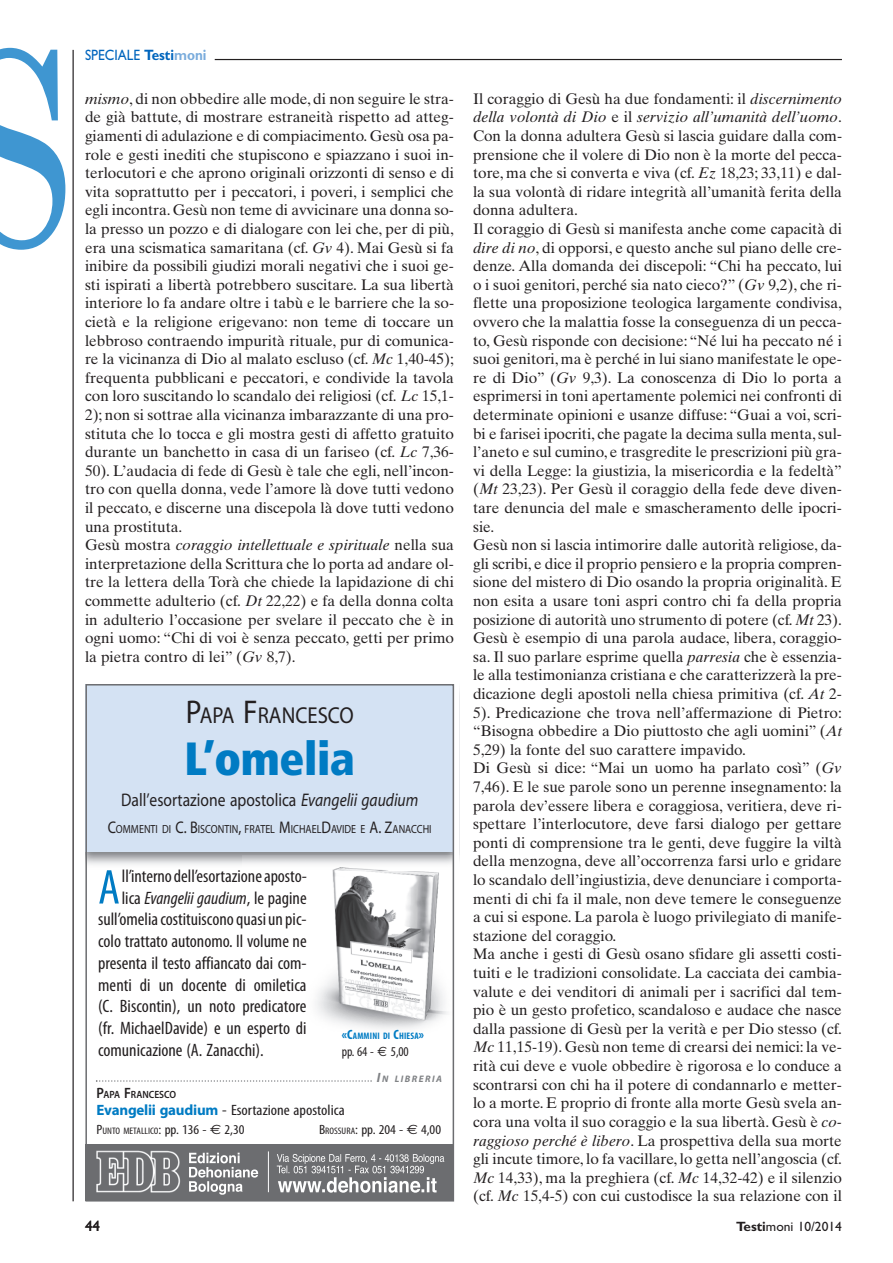
<style>
.page{position:relative;width:893px;height:1263px;background:#fff}
.page>*{position:absolute;margin:0;border:0;box-sizing:border-box;transform-origin:0 0}
.t1{font:condensed 49.35px "Myriad Pro";color:#007bc3}
.t2{font:900 condensed 46.5px "Frutiger";letter-spacing:-.01em;color:#007bc3}
.t3{font:23.1px "Myriad Pro";color:#231f20;scale:.9 1}
.t4{font:18.3px "Myriad";color:#231f20;scale:.85 1}
.t5{font:condensed 18px "Myriad Pro";color:#231f20}
.t6{font:italic condensed 18px "Myriad Pro";color:#231f20}
.t7{font:15.3px/18.6px "Times Ten";color:#231f20}
.t8{font:condensed 15px "Myriad Pro";color:#231f20;scale:1.1 1}
.t9{font:15px "Gill Sans";color:#0065bd;scale:.9 1}
.t10{font:15px "Gill Sans";color:#231f20}
.t11{font:condensed 13.5px "Myriad Pro";color:#231f20;scale:1.1 1}
.t12{font:13.5px "Gill Sans";color:#231f20}
.t13{font:condensed 13.5px "Myriad Pro";color:#231f20}
.t14{font:11.85px "Myriad";color:#231f20;scale:.85 1}
.t15{font:600 10.5px "Myriad Pro";color:#231f20;scale:.9 1}
.t16{font:700 condensed 9.45px "Myriad Pro";letter-spacing:.02em;color:#007bc3}
.t17{font:italic 700 9.45px "Myriad Pro";letter-spacing:.155em;color:#808285}
.s1{font-weight:700}
.s2{font-weight:700;color:#7aacdc}
.s3{font-style:italic}
.s4{font-size:33px}
.s5{font-size:16.95px}
.s6{font-style:normal}
.s7{font-size:13.5px}
.s8{font-family:"Euro Sans";font-stretch:normal}
.s9{font-size:15px}
.s10{font-weight:700;font-stretch:normal;color:#007bc3}
.s11{font-stretch:normal}
.s12{font-size:9.45px}
</style>
<div class="page">
<hr style="left:215px;top:59px;width:627px;height:1px;background:#231f20">
<hr style="left:73px;top:50px;width:1px;height:1151px;background:#231f20">
<svg style="left:0;top:48px;width:65px;height:202px"></svg>
<img style="left:316px;top:870px;width:131px;height:159px">
<div style="left:85px;top:684px;width:369px;height:167px;background:#d4e2f3"></div>
<div style="left:85px;top:684px;width:369px;height:517px;border:2px solid #6c6d70"></div>
<div style="left:85px;top:1144px;width:368px;height:57px;background:#6c6d70"></div>
<svg style="left:189px;top:1153px;width:69px;height:42px"></svg>
<hr style="left:268px;top:1151px;width:1px;height:41px;background:#fff">
<img style="left:96px;top:1150px;width:85px;height:43px">
<svg style="left:96px;top:1080px;width:276px;height:2px"></svg>
<svg style="left:277px;top:1154px;width:167px;height:39px"></svg>
<p class="t9" style="left:85px;top:50px;width:137px">SPECIALE <span class="s1">Testi</span><span class="s2">moni</span></p>
<p class="t7" style="left:85px;top:91px;width:371px"><span class="s3">mismo</span>, di non obbedire alle mode, di non seguire le stra&shy;de già battute, di mostrare estraneità rispetto ad atteg&shy;giamenti di adulazione e di compiacimento. Gesù osa pa&shy;role e gesti inediti che stupiscono e spiazzano i suoi in&shy;terlocutori e che aprono originali orizzonti di senso e di vita soprattutto per i peccatori, i poveri, i semplici che egli incontra. Gesù non teme di avvicinare una donna so&shy;la presso un pozzo e di dialogare con lei che, per di più, era una scismatica samaritana (cf. <span class="s3">Gv</span> 4). Mai Gesù si fa inibire da possibili giudizi morali negativi che i suoi ge&shy;sti ispirati a libertà potrebbero suscitare. La sua libertà interiore lo fa andare oltre i tabù e le barriere che la so&shy;cietà e la religione erigevano: non teme di toccare un lebbroso contraendo impurità rituale, pur di comunica&shy;re la vicinanza di Dio al malato escluso (cf. <span class="s3">Mc</span> 1,40-45); frequenta pubblicani e peccatori, e condivide la tavola con loro suscitando lo scandalo dei religiosi (cf. <span class="s3">Lc</span> 15,1- 2); non si sottrae alla vicinanza imbarazzante di una pro&shy;stituta che lo tocca e gli mostra gesti di affetto gratuito durante un banchetto in casa di un fariseo (cf. <span class="s3">Lc</span> 7,36- 50). L’audacia di fede di Gesù è tale che egli, nell’incon&shy;tro con quella donna, vede l’amore là dove tutti vedono il peccato, e discerne una discepola là dove tutti vedono una prostituta.<br>Gesù mostra <span class="s3">coraggio intellettuale e spirituale</span> nella sua interpretazione della Scrittura che lo porta ad andare ol&shy;tre la lettera della Torà che chiede la lapidazione di chi commette adulterio (cf. <span class="s3">Dt</span> 22,22) e fa della donna colta in adulterio l’occasione per svelare il peccato che è in ogni uomo: “Chi di voi è senza peccato, getti per primo la pietra contro di lei” (<span class="s3">Gv</span> 8,7).</p>
<h3 class="t3" style="left:186px;top:701px;width:188px"><span class="s4">P</span>APA <span class="s4">F</span>RANCESCO</h3>
<h2 class="t2" style="left:185px;top:740px;width:172px">L’omelia</h2>
<p class="t4" style="left:121px;top:793px;width:351px">Dall’esortazione apostolica <span class="s3">Evangelii gaudium</span></p>
<p class="t14" style="left:108px;top:824px;width:382px"><span class="s5">C</span>OMMENTI DI <span class="s5">C. B</span>ISCONTIN<span class="s5">,</span> FRATEL <span class="s5">M</span>ICHAEL<span class="s5">D</span>AVIDE E <span class="s5">A. Z</span>ANACCHI</p>
<h1 class="t1" style="left:98px;top:869px;width:23px">A</h1>
<p class="t5" style="left:122px;top:869px;width:186px">ll’interno dell’esortazione aposto-</p>
<p class="t6" style="left:122px;top:891px;width:186px"><span class="s6">lica</span> Evangelii gaudium<span class="s6">, le pagine</span></p>
<p class="t5" style="left:98px;top:913px;width:210px">sull’omelia costituiscono quasi un pic-</p>
<p class="t5" style="left:98px;top:934px;width:210px">colo trattato autonomo. Il volume ne</p>
<p class="t5" style="left:98px;top:956px;width:210px">presenta il testo affiancato dai com-</p>
<p class="t5" style="left:98px;top:978px;width:210px">menti di un docente di omiletica</p>
<p class="t5" style="left:98px;top:1000px;width:210px">(C. Biscontin), un noto predicatore</p>
<p class="t5" style="left:98px;top:1021px;width:210px">(fr. MichaelDavide) e un esperto di</p>
<p class="t5" style="left:98px;top:1043px;width:167px">comunicazione (A. Zanacchi).</p>
<p class="t16" style="left:342px;top:1030px;width:84px"><span class="s7">«C</span>AMMINI DI <span class="s7">C</span>HIESA<span class="s7">»</span></p>
<p class="t13" style="left:342px;top:1046px;width:68px">pp. 64 - <span class="s8">€</span> 5,00</p>
<p class="t17" style="left:377px;top:1073px;width:67px"><span class="s7">I</span>N LIBRERIA</p>
<p class="t15" style="left:97px;top:1088px;width:90px"><span class="s9">P</span>APA <span class="s9">F</span>RANCESCO</p>
<p class="t8" style="left:97px;top:1105px;width:227px"><span class="s10">Evangelii gaudium</span> <span class="s11">-</span> Esortazione apostolica</p>
<p class="t11" style="left:97px;top:1124px;width:136px">P<span class="s12">UNTO METALLICO</span>: pp. 136 - <span class="s8">€</span> 2,30</p>
<p class="t11" style="left:319px;top:1124px;width:112px">B<span class="s12">ROSSURA</span>: pp. 204 - <span class="s8">€</span> 4,00</p>
<p class="t7" style="left:473px;top:91px;width:371px">Il coraggio di Gesù ha due fondamenti: il <span class="s3">discernimento della volontà di Dio</span> e il <span class="s3">servizio all’umanità dell’uomo</span>.<br>Con la donna adultera Gesù si lascia guidare dalla com&shy;prensione che il volere di Dio non è la morte del pecca&shy;tore, ma che si converta e viva (cf. <span class="s3">Ez</span> 18,23; 33,11) e dal&shy;la sua volontà di ridare integrità all’umanità ferita della donna adultera.<br>Il coraggio di Gesù si manifesta anche come capacità di <span class="s3">dire di no</span>, di opporsi, e questo anche sul piano delle cre&shy;denze. Alla domanda dei discepoli: “Chi ha peccato, lui o i suoi genitori, perché sia nato cieco?” (<span class="s3">Gv</span> 9,2), che ri&shy;flette una proposizione teologica largamente condivisa, ovvero che la malattia fosse la conseguenza di un pecca&shy;to, Gesù risponde con decisione: “Né lui ha peccato né i suoi genitori, ma è perché in lui siano manifestate le ope&shy;re di Dio” (<span class="s3">Gv</span> 9,3). La conoscenza di Dio lo porta a esprimersi in toni apertamente polemici nei confronti di determinate opinioni e usanze diffuse: “Guai a voi, scri&shy;bi e farisei ipocriti, che pagate la decima sulla menta, sul&shy;l’aneto e sul cumino, e trasgredite le prescrizioni più gra&shy;vi della Legge: la giustizia, la misericordia e la fedeltà” (<span class="s3">Mt</span> 23,23). Per Gesù il coraggio della fede deve diven&shy;tare denuncia del male e smascheramento delle ipocri&shy;sie.<br>Gesù non si lascia intimorire dalle autorità religiose, da&shy;gli scribi, e dice il proprio pensiero e la propria compren&shy;sione del mistero di Dio osando la propria originalità. E non esita a usare toni aspri contro chi fa della propria posizione di autorità uno strumento di potere (cf. <span class="s3">Mt</span> 23).<br>Gesù è esempio di una parola audace, libera, coraggio&shy;sa. Il suo parlare esprime quella <span class="s3">parresia</span> che è essenzia&shy;le alla testimonianza cristiana e che caratterizzerà la pre&shy;dicazione degli apostoli nella chiesa primitiva (cf. <span class="s3">At</span> 2- 5). Predicazione che trova nell’affermazione di Pietro: “Bisogna obbedire a Dio piuttosto che agli uomini” (<span class="s3">At </span>5,29) la fonte del suo carattere impavido.<br>Di Gesù si dice: “Mai un uomo ha parlato così” (<span class="s3">Gv </span>7,46). E le sue parole sono un perenne insegnamento: la parola dev’essere libera e coraggiosa, veritiera, deve ri&shy;spettare l’interlocutore, deve farsi dialogo per gettare ponti di comprensione tra le genti, deve fuggire la viltà della menzogna, deve all’occorrenza farsi urlo e gridare lo scandalo dell’ingiustizia, deve denunciare i comporta&shy;menti di chi fa il male, non deve temere le conseguenze a cui si espone. La parola è luogo privilegiato di manife&shy;stazione del coraggio.<br>Ma anche i gesti di Gesù osano sfidare gli assetti costi&shy;tuiti e le tradizioni consolidate. La cacciata dei cambia&shy;valute e dei venditori di animali per i sacrifici dal tem&shy;pio è un gesto profetico, scandaloso e audace che nasce dalla passione di Gesù per la verità e per Dio stesso (cf.<br><span class="s3">Mc</span> 11,15-19). Gesù non teme di crearsi dei nemici: la ve&shy;rità cui deve e vuole obbedire è rigorosa e lo conduce a scontrarsi con chi ha il potere di condannarlo e metter&shy;lo a morte. E proprio di fronte alla morte Gesù svela an&shy;cora una volta il suo coraggio e la sua libertà. Gesù è <span class="s3">co&shy;raggioso perché è libero</span>. La prospettiva della sua morte gli incute timore, lo fa vacillare, lo getta nell’angoscia (cf.<br><span class="s3">Mc</span> 14,33), ma la preghiera (cf. <span class="s3">Mc</span> 14,32-42) e il silenzio (cf. <span class="s3">Mc</span> 15,4-5) con cui custodisce la sua relazione con il</p>
<p class="t10" style="left:85px;top:1221px;width:16px">44</p>
<p class="t12" style="left:736px;top:1222px;width:107px"><span class="s1">Testi</span>moni 10/2014</p>
</div>
